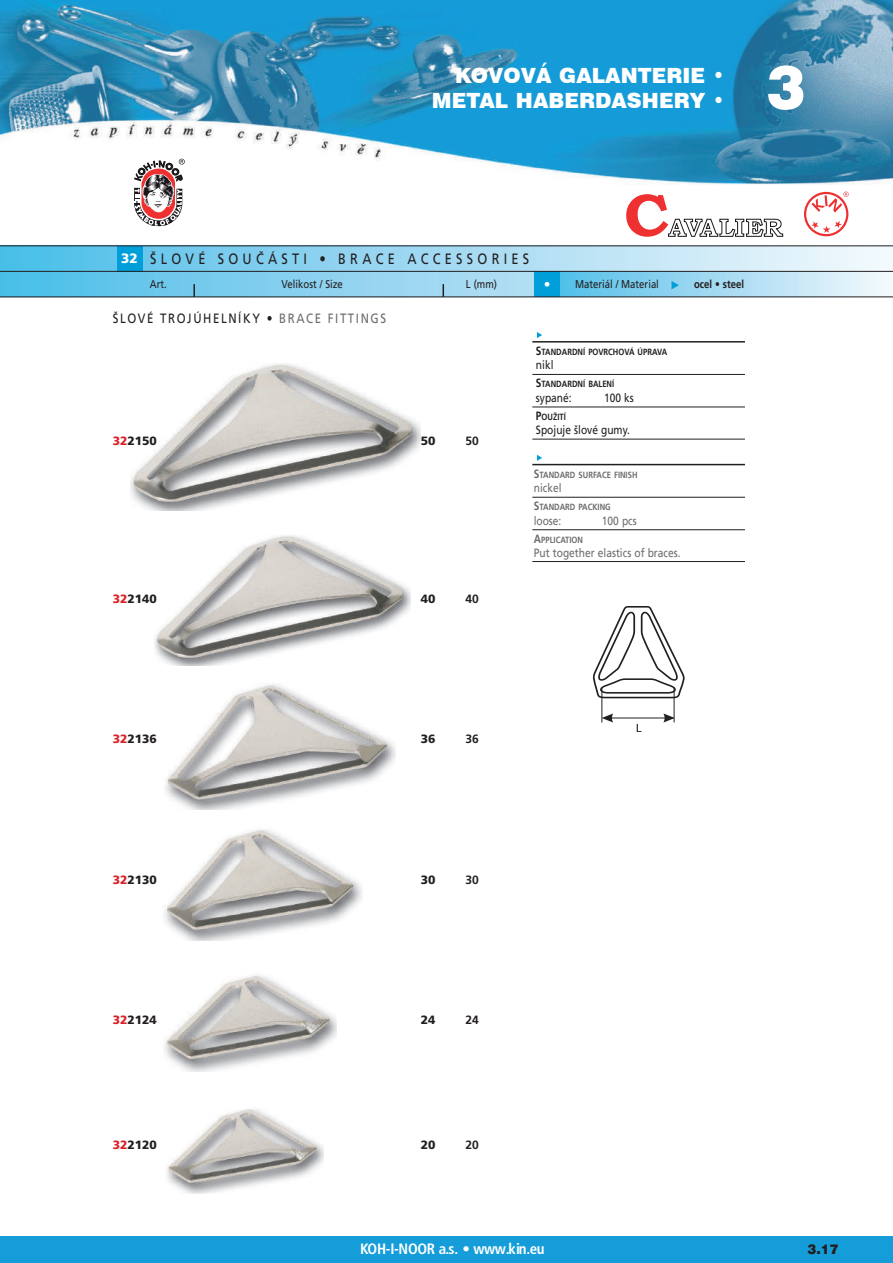
<style>
.page{position:relative;width:893px;height:1263px;background:#fff}
.page>*{position:absolute;margin:0;border:0;box-sizing:border-box;transform-origin:0 0}
.t1{font:900 60px "Swiss 721 BT";color:#fff}
.t2{font:900 21px/25.5px "Swiss 721 BT";color:#fff;text-align:right}
.t3{font:15px "Frutiger CE";letter-spacing:.335em;color:#231f20;scale:.85 1}
.t4{font:700 condensed 15px "Frutiger CE";letter-spacing:-.025em;color:#fff}
.t5{font:13.5px "Frutiger CE";letter-spacing:.14em;color:#231f20;scale:.85 1}
.t6{font:13.5px "Swiss 721 AT Black";color:#231f20}
.t7{font:900 13.5px "Frutiger CE";color:#fff}
.t8{font:900 12px "Frutiger CE";color:#231f20}
.t9{font:12px "Frutiger CE";color:#6c6d70;scale:.85 1}
.t10{font:12px "Frutiger CE";color:#231f20;scale:.85 1}
.t11{font:700 12px "Frutiger CE";color:#231f20}
.t12{font:11.25px "Frutiger CE";color:#231f20;scale:.85 1}
.t13{font:700 11.25px "Frutiger CE";color:#231f20;scale:.85 1}
.t14{font:700 9px "Frutiger CE";color:#231f20;scale:.85 1}
.t15{font:700 9px "Frutiger CE";color:#6c6d70;scale:.85 1}
.s1{font-weight:900;font-size:13.5px;color:#fff}
.s2{color:#6c6d70}
.s3{color:#da2128}
.s4{font-size:12px}
</style>
<div class="page">
<img style="left:0;top:0;width:893px;height:185px">
<div style="left:129px;top:153px;width:60px;height:76px;background:#fff"></div>
<svg style="left:134px;top:159px;width:51px;height:68px"></svg>
<svg style="left:804px;top:192px;width:45px;height:44px"></svg>
<svg style="left:626px;top:194px;width:157px;height:43px"></svg>
<img style="left:0;top:245px;width:893px;height:52px">
<img style="left:560px;top:272px;width:333px;height:25px">
<svg style="left:443px;top:284px;width:1px;height:13px"></svg>
<svg style="left:193px;top:284px;width:2px;height:13px"></svg>
<hr style="left:532px;top:341px;width:213px;height:2px;background:#231f20">
<hr style="left:532px;top:439px;width:213px;height:1px;background:#231f20">
<hr style="left:532px;top:374px;width:213px;height:1px;background:#231f20">
<svg style="left:537px;top:332px;width:5px;height:6px"></svg>
<hr style="left:532px;top:464px;width:213px;height:1px;background:#231f20">
<hr style="left:532px;top:561px;width:213px;height:1px;background:#231f20">
<hr style="left:532px;top:529px;width:213px;height:1px;background:#231f20">
<hr style="left:532px;top:407px;width:213px;height:1px;background:#231f20">
<hr style="left:532px;top:497px;width:213px;height:1px;background:#231f20">
<svg style="left:537px;top:455px;width:5px;height:6px"></svg>
<div style="left:117px;top:246px;width:25px;height:25px;background:#009fda"></div>
<svg style="left:671px;top:281px;width:8px;height:8px"></svg>
<div style="left:534px;top:271px;width:26px;height:26px;background:#009fda"></div>
<hr style="left:0;top:297px;width:893px;height:1px;background:#231f20">
<hr style="left:0;top:246px;width:893px;height:1px;background:#231f20">
<hr style="left:0;top:271px;width:893px;height:1px;background:#231f20">
<hr style="left:608px;top:718px;width:65px;height:1px;background:#231f20">
<hr style="left:674px;top:687px;width:1px;height:35px;background:#231f20">
<hr style="left:602px;top:688px;width:1px;height:34px;background:#231f20">
<svg style="left:602px;top:713px;width:11px;height:9px"></svg>
<svg style="left:663px;top:713px;width:12px;height:9px"></svg>
<svg style="left:637px;top:724px;width:5px;height:8px"></svg>
<svg style="left:593px;top:606px;width:92px;height:92px"></svg>
<img style="left:155px;top:535px;width:255px;height:130px">
<img style="left:165px;top:684px;width:230px;height:125px">
<img style="left:163px;top:829px;width:199px;height:112px">
<img style="left:164px;top:974px;width:173px;height:97px">
<img style="left:165px;top:1109px;width:159px;height:84px">
<div style="left:0;top:1236px;width:893px;height:27px;background:#149dd9"></div>
<img style="left:130px;top:364px;width:290px;height:146px">
<h2 class="t2" style="left:432px;top:62px;width:295px">KOVOVÁ GALANTERIE •<br>METAL HABERDASHERY •</h2>
<h1 class="t1" style="left:766px;top:51px;width:41px">3</h1>
<h3 class="t3" style="left:121px;top:250px;width:481px"><span class="s1">32</span> ŠLOVÉ SOUČÁSTI • BRACE ACCESSORIES</h3>
<p class="t12" style="left:150px;top:278px;width:22px">Art.</p>
<p class="t12" style="left:282px;top:278px;width:74px">Velikost / Size</p>
<p class="t12" style="left:466px;top:278px;width:38px">L (mm)</p>
<p class="t12" style="left:575px;top:278px;width:100px">Materiál / Material</p>
<p class="t13" style="left:694px;top:278px;width:60px">ocel • steel</p>
<h3 class="t7" style="left:544px;top:276px;width:8px">•</h3>
<h3 class="t5" style="left:113px;top:311px;width:323px">ŠLOVÉ TROJÚHELNÍKY • <span class="s2">BRACE FITTINGS</span></h3>
<h3 class="t8" style="left:113px;top:434px;width:46px"><span class="s3">32</span>2150</h3>
<h3 class="t8" style="left:421px;top:434px;width:16px">50</h3>
<h3 class="t11" style="left:466px;top:434px;width:15px">50</h3>
<h3 class="t8" style="left:113px;top:592px;width:46px"><span class="s3">32</span>2140</h3>
<h3 class="t8" style="left:421px;top:592px;width:16px">40</h3>
<h3 class="t11" style="left:466px;top:592px;width:15px">40</h3>
<h3 class="t8" style="left:113px;top:732px;width:46px"><span class="s3">32</span>2136</h3>
<h3 class="t8" style="left:421px;top:732px;width:16px">36</h3>
<h3 class="t11" style="left:466px;top:732px;width:15px">36</h3>
<h3 class="t8" style="left:113px;top:872px;width:46px"><span class="s3">32</span>2130</h3>
<h3 class="t8" style="left:421px;top:872px;width:16px">30</h3>
<h3 class="t11" style="left:466px;top:872px;width:15px">30</h3>
<h3 class="t8" style="left:113px;top:1013px;width:46px"><span class="s3">32</span>2124</h3>
<h3 class="t8" style="left:421px;top:1013px;width:16px">24</h3>
<h3 class="t11" style="left:466px;top:1013px;width:15px">24</h3>
<h3 class="t8" style="left:113px;top:1138px;width:46px"><span class="s3">32</span>2120</h3>
<h3 class="t8" style="left:421px;top:1138px;width:16px">20</h3>
<h3 class="t11" style="left:466px;top:1138px;width:15px">20</h3>
<p class="t14" style="left:536px;top:347px;width:156px"><span class="s4">S</span>TANDARDNÍ POVRCHOVÁ ÚPRAVA</p>
<h3 class="t10" style="left:536px;top:358px;width:22px">nikl</h3>
<p class="t14" style="left:536px;top:379px;width:94px"><span class="s4">S</span>TANDARDNÍ BALENÍ</p>
<h3 class="t10" style="left:536px;top:391px;width:44px">sypané:</h3>
<h3 class="t10" style="left:604px;top:391px;width:37px">100 ks</h3>
<p class="t14" style="left:536px;top:411px;width:37px"><span class="s4">P</span>OUŽITÍ</p>
<h3 class="t10" style="left:536px;top:423px;width:112px">Spojuje šlové gumy.</h3>
<p class="t15" style="left:534px;top:470px;width:123px"><span class="s4">S</span>TANDARD SURFACE FINISH</p>
<h3 class="t9" style="left:534px;top:481px;width:34px">nickel</h3>
<p class="t15" style="left:534px;top:502px;width:92px"><span class="s4">S</span>TANDARD PACKING</p>
<h3 class="t9" style="left:534px;top:514px;width:34px">loose:</h3>
<h3 class="t9" style="left:602px;top:514px;width:42px">100 pcs</h3>
<p class="t15" style="left:534px;top:534px;width:59px"><span class="s4">A</span>PPLICATION</p>
<h3 class="t9" style="left:534px;top:546px;width:174px">Put together elastics of braces.</h3>
<h3 class="t4" style="left:360px;top:1240px;width:186px">KOH-I-NOOR a.s. • www.kin.eu</h3>
<h3 class="t6" style="left:808px;top:1241px;width:33px">3.17</h3>
</div>
